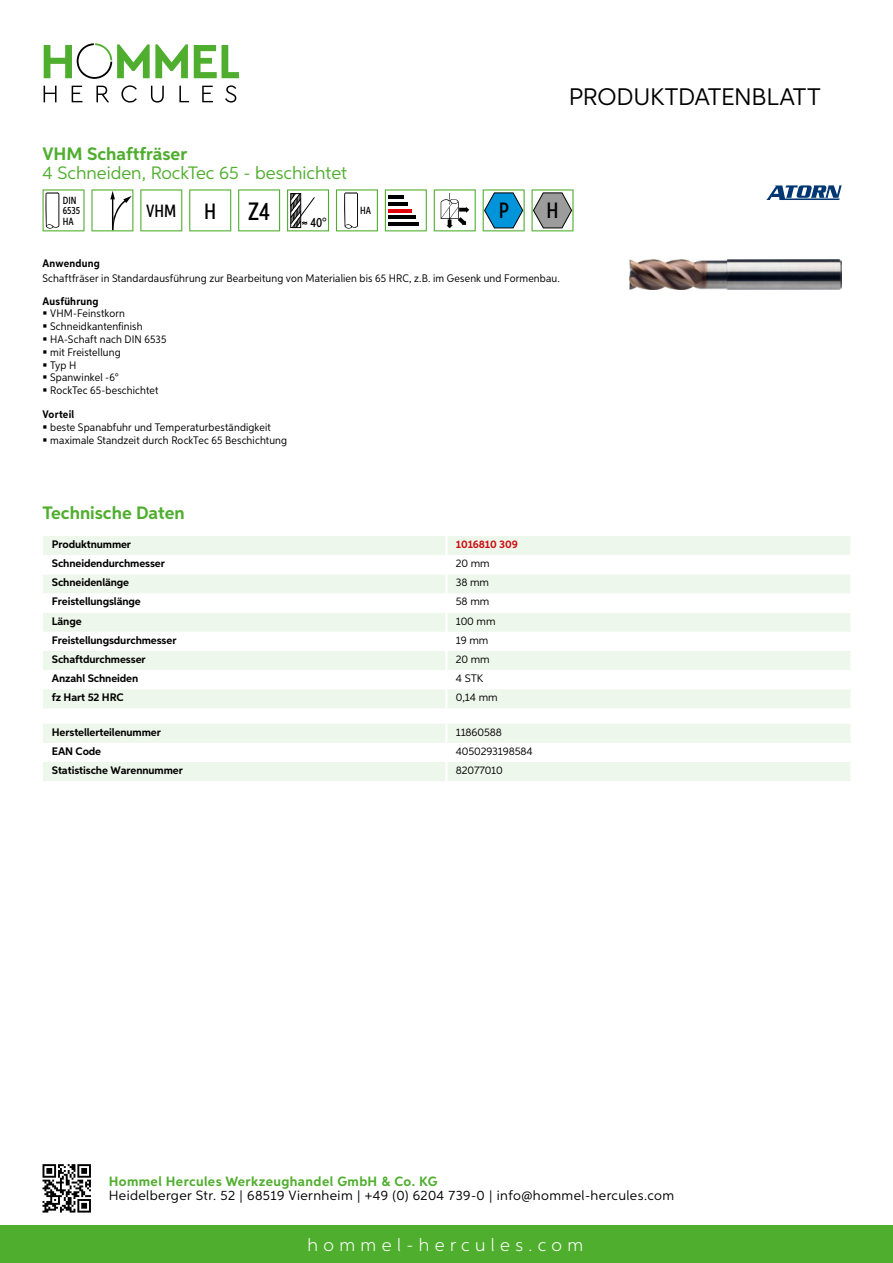
<style>
.page{position:relative;width:893px;height:1263px;background:#fff}
.page>*{position:absolute;margin:0;border:0;box-sizing:border-box;transform-origin:0 0}
.t1{font:500 25.2px "Aspira XX Nar";color:#000}
.t2{font:24px "Aspira";letter-spacing:-.01em;color:#000}
.t3{font:500 22.2px "Aspira XX Nar";color:#000}
.t4{font:18px "Aspira";color:#50ae2f}
.t5{font:700 18px "Aspira";color:#50ae2f}
.t6{font:300 18px "Aspira";letter-spacing:.3em;color:#fff}
.t7{font:500 17.85px "Aspira XX Nar";color:#000}
.t8{font:13.5px "Aspira";letter-spacing:.03em;color:#000}
.t9{font:700 13.5px "Aspira";letter-spacing:.03em;color:#50ae2f}
.t10{font:500 13.35px "Aspira XX Nar";color:#000}
.t11{font:10.95px/12.8px "Aspira Nar";letter-spacing:.015em;color:#000}
.t12{font:700 10.95px "Aspira";letter-spacing:-.01em;color:#000}
.t13{font:10.95px "Aspira";letter-spacing:-.01em;color:#000}
.t14{font:700 10.95px "Aspira Nar";letter-spacing:.02em;color:#000}
.t15{font:700 10.95px "Aspira";letter-spacing:-.01em;color:#cd1013}
.t16{font:500 10.35px/10.4px "Aspira XX Nar";color:#000}
.s1{font-size:22.2px}
</style>
<div class="page">
<div style="left:0;top:1226px;width:893px;height:37px;background:#50ae2f"></div>
<svg style="left:43px;top:1164px;width:48px;height:48px"></svg>
<svg style="left:194px;top:45px;width:45px;height:33px"></svg>
<svg style="left:44px;top:43px;width:144px;height:36px"></svg>
<svg style="left:44px;top:86px;width:13px;height:16px"></svg>
<svg style="left:72px;top:86px;width:10px;height:16px"></svg>
<svg style="left:96px;top:86px;width:13px;height:16px"></svg>
<svg style="left:121px;top:85px;width:16px;height:18px"></svg>
<svg style="left:151px;top:86px;width:13px;height:17px"></svg>
<svg style="left:179px;top:86px;width:10px;height:16px"></svg>
<svg style="left:202px;top:86px;width:11px;height:16px"></svg>
<svg style="left:225px;top:85px;width:11px;height:18px"></svg>
<div style="left:43px;top:536px;width:807px;height:172px;background:#eef7eb"></div>
<svg style="left:43px;top:555px;width:807px;height:134px"></svg>
<hr style="left:445px;top:536px;width:3px;height:19px;background:#fff">
<hr style="left:445px;top:555px;width:3px;height:19px;background:#fff">
<hr style="left:445px;top:574px;width:3px;height:19px;background:#fff">
<hr style="left:445px;top:593px;width:3px;height:20px;background:#fff">
<hr style="left:445px;top:613px;width:3px;height:19px;background:#fff">
<hr style="left:445px;top:632px;width:3px;height:19px;background:#fff">
<hr style="left:445px;top:651px;width:3px;height:19px;background:#fff">
<hr style="left:445px;top:670px;width:3px;height:19px;background:#fff">
<hr style="left:445px;top:689px;width:3px;height:19px;background:#fff">
<svg style="left:43px;top:724px;width:807px;height:57px"></svg>
<hr style="left:445px;top:762px;width:3px;height:19px;background:#fff">
<svg style="left:43px;top:189px;width:42px;height:42px"></svg>
<svg style="left:91px;top:189px;width:42px;height:42px"></svg>
<svg style="left:140px;top:189px;width:42px;height:42px"></svg>
<svg style="left:189px;top:189px;width:42px;height:42px"></svg>
<svg style="left:238px;top:189px;width:42px;height:42px"></svg>
<svg style="left:287px;top:189px;width:42px;height:42px"></svg>
<svg style="left:336px;top:189px;width:42px;height:42px"></svg>
<svg style="left:385px;top:189px;width:42px;height:42px"></svg>
<hr style="left:388px;top:196px;width:16px;height:3px;background:#000">
<hr style="left:388px;top:202px;width:20px;height:4px;background:#000">
<hr style="left:388px;top:209px;width:23px;height:3px;background:#e3000b">
<hr style="left:388px;top:216px;width:27px;height:3px;background:#000">
<hr style="left:388px;top:222px;width:31px;height:4px;background:#000">
<svg style="left:434px;top:189px;width:42px;height:42px"></svg>
<svg style="left:483px;top:189px;width:42px;height:42px"></svg>
<svg style="left:532px;top:189px;width:42px;height:42px"></svg>
<img style="left:629px;top:259px;width:213px;height:30px">
<svg style="left:766px;top:185px;width:76px;height:15px"></svg>
<h2 class="t2" style="left:569px;top:82px;width:253px">Produktdatenblatt</h2>
<h3 class="t5" style="left:43px;top:142px;width:146px">VHM Schaftfräser</h3>
<h3 class="t4" style="left:43px;top:162px;width:306px">4 Schneiden, RockTec 65 - beschichtet</h3>
<p class="t16" style="left:63px;top:195px;width:19px">DIN<br>6535<br>HA</p>
<h3 class="t7" style="left:146px;top:200px;width:72px">VHM <span class="s1">H</span></h3>
<h1 class="t1" style="left:248px;top:196px;width:23px">Z4</h1>
<p class="t10" style="left:310px;top:215px;width:18px">40°</p>
<p class="t16" style="left:360px;top:205px;width:12px">HA</p>
<h3 class="t3" style="left:499px;top:197px;width:12px">P</h3>
<h3 class="t3" style="left:546px;top:197px;width:14px">H</h3>
<p class="t14" style="left:43px;top:257px;width:59px">Anwendung</p>
<p class="t11" style="left:43px;top:272px;width:519px">Schaftfräser in Standardausführung zur Bearbeitung von Materialien bis 65 HRC, z.B. im Gesenk und Formenbau.</p>
<p class="t14" style="left:43px;top:294px;width:58px">Ausführung</p>
<p class="t11" style="left:50px;top:307px;width:118px">VHM-Feinstkorn<br>Schneidkantenfinish<br>HA-Schaft nach DIN 6535 mit Freistellung<br>Typ H<br>Spanwinkel -6°<br>RockTec 65-beschichtet</p>
<p class="t14" style="left:43px;top:408px;width:33px">Vorteil</p>
<p class="t11" style="left:50px;top:421px;width:239px">beste Spanabfuhr und Temperaturbeständigkeit maximale Standzeit durch RockTec 65 Beschichtung</p>
<h3 class="t5" style="left:43px;top:502px;width:144px">Technische Daten</h3>
<p class="t12" style="left:52px;top:537px;width:81px">Produktnummer</p>
<p class="t15" style="left:456px;top:537px;width:63px">1016810 309</p>
<p class="t12" style="left:52px;top:557px;width:115px">Schneidendurchmesser</p>
<p class="t13" style="left:456px;top:557px;width:35px">20 mm</p>
<p class="t12" style="left:52px;top:576px;width:79px">Schneidenlänge</p>
<p class="t13" style="left:456px;top:576px;width:35px">38 mm</p>
<p class="t12" style="left:52px;top:595px;width:90px">Freistellungslänge</p>
<p class="t13" style="left:456px;top:595px;width:35px">58 mm</p>
<p class="t12" style="left:52px;top:614px;width:31px">Länge</p>
<p class="t13" style="left:456px;top:614px;width:41px">100 mm</p>
<p class="t12" style="left:52px;top:633px;width:126px">Freistellungsdurchmesser</p>
<p class="t13" style="left:456px;top:633px;width:34px">19 mm</p>
<p class="t12" style="left:52px;top:652px;width:95px">Schaftdurchmesser</p>
<p class="t13" style="left:456px;top:652px;width:35px">20 mm</p>
<p class="t12" style="left:52px;top:671px;width:88px">Anzahl Schneiden</p>
<p class="t13" style="left:456px;top:671px;width:23px">4 STK</p>
<p class="t12" style="left:52px;top:691px;width:73px">fz Hart 52 HRC</p>
<p class="t13" style="left:456px;top:691px;width:43px">0,14 mm</p>
<p class="t12" style="left:52px;top:725px;width:111px">Herstellerteilenummer</p>
<p class="t13" style="left:456px;top:725px;width:48px">11860588</p>
<p class="t12" style="left:52px;top:744px;width:51px">EAN Code</p>
<p class="t13" style="left:456px;top:744px;width:78px">4050293198584</p>
<p class="t12" style="left:52px;top:763px;width:132px">Statistische Warennummer</p>
<p class="t13" style="left:456px;top:763px;width:49px">82077010</p>
<p class="t9" style="left:109px;top:1172px;width:330px">Hommel Hercules Werkzeughandel GmbH &amp; Co. KG</p>
<p class="t8" style="left:109px;top:1187px;width:567px">Heidelberger Str. 52 | 68519 Viernheim | +49 (0) 6204 739-0 | info@hommel-hercules.com</p>
<h3 class="t6" style="left:307px;top:1234px;width:277px">hommel-hercules.com</h3>
</div>
